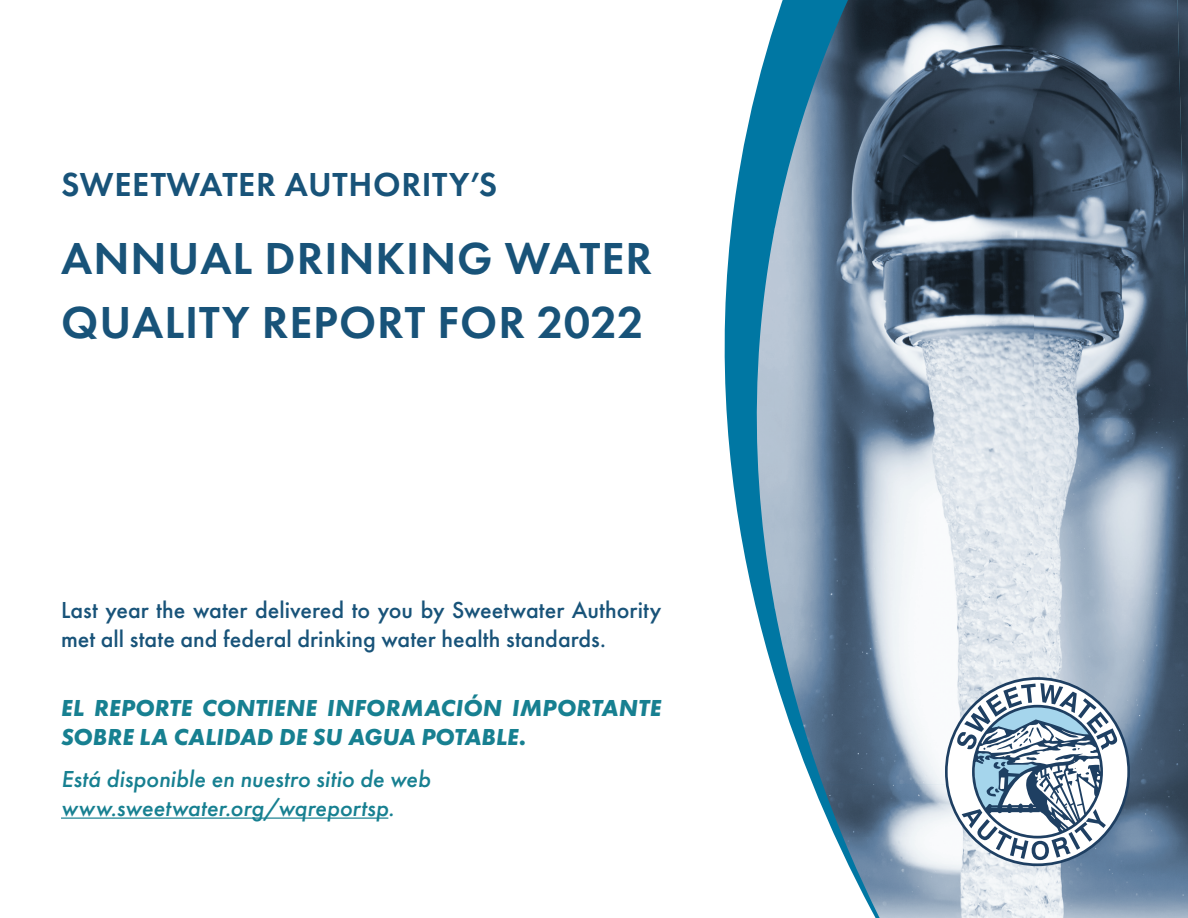
<style>
.page{position:relative;width:1188px;height:918px;background:#fff}
.page>*{position:absolute;margin:0;border:0;box-sizing:border-box;transform-origin:0 0}
.t1{font:600 46.5px/64.5px "Futura PT";letter-spacing:.02em;color:#185379}
.t2{font:600 34.5px "Futura PT";letter-spacing:.02em;color:#185379}
.t3{font:500 24px/28.8px "Futura PT";color:#185379}
.t4{font:italic 700 24px/28.8px "Futura PT";letter-spacing:.005em;color:#178091}
.t5{font:italic 500 24px "Futura PT";color:#178091}
</style>
<div class="page">
<svg style="left:724px;top:24px;width:119px;height:829px"></svg>
<img style="left:775px;top:0;width:258px;height:785px">
<img style="left:1033px;top:0;width:155px;height:837px">
<img style="left:764px;top:243px;width:8px;height:53px">
<img style="left:823px;top:784px;width:122px;height:53px">
<img style="left:843px;top:837px;width:345px;height:81px">
<svg style="left:945px;top:677px;width:185px;height:189px"></svg>
<hr style="left:61px;top:818px;width:327px;height:1px;background:#178091">
<p class="t2" style="left:61px;top:163px;width:437px">SWEETWATER AUTHORITY’S</p>
<p class="t1" style="left:61px;top:226px;width:592px">ANNUAL DRINKING WATER<br>QUALITY REPORT FOR 2022</p>
<p class="t3" style="left:61px;top:595px;width:602px">Last year the water delivered to you by Sweetwater Authority met all state and federal drinking water health standards.</p>
<p class="t4" style="left:61px;top:693px;width:602px">EL REPORTE CONTIENE INFORMACIÓN IMPORTANTE<br>SOBRE LA CALIDAD DE SU AGUA POTABLE.</p>
<p class="t5" style="left:61px;top:764px;width:371px">Está disponible en nuestro sitio de web</p>
<p class="t5" style="left:61px;top:793px;width:335px">www.sweetwater.org/wqreportsp.</p>
</div>
